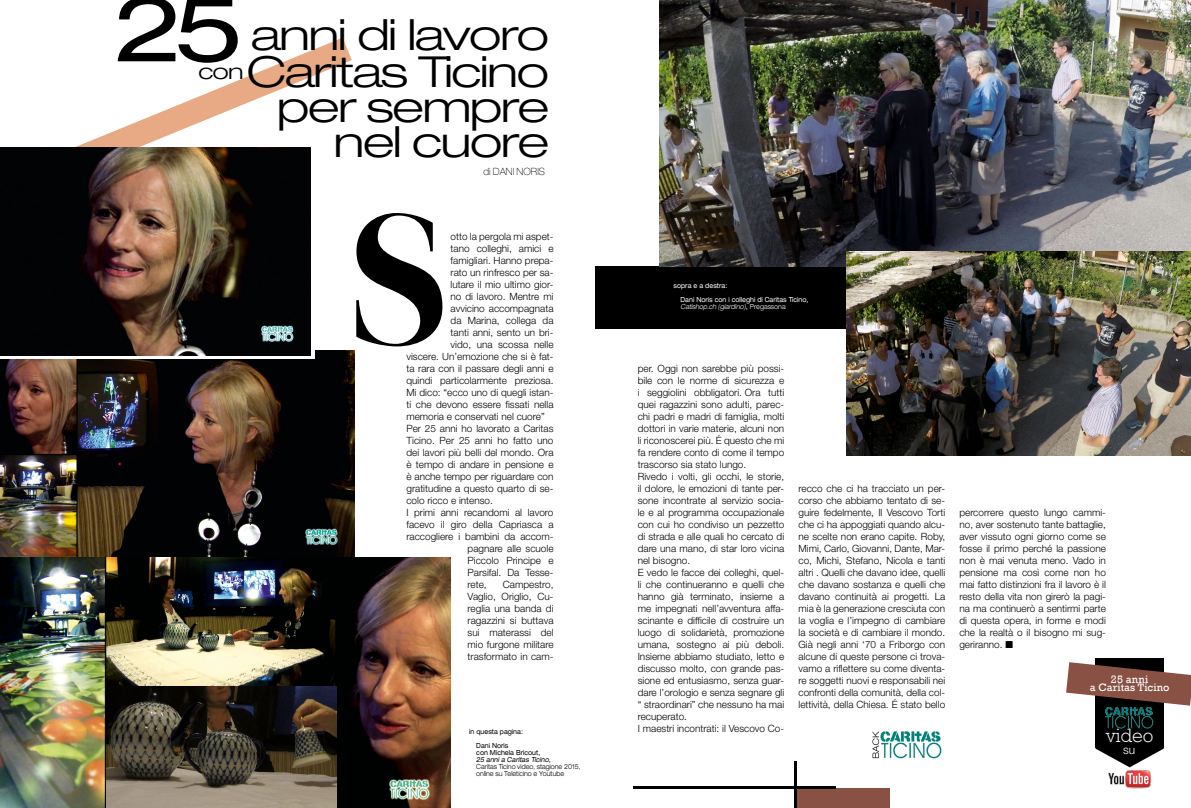
<style>
.page{position:relative;width:1191px;height:808px;background:#fff}
.page>*{position:absolute;margin:0;border:0;box-sizing:border-box;transform-origin:0 0}
.t1{font:182px "Otama ep";color:#000}
.t2{font:expanded 91.2px "Helvetica Neue LT Std";color:#000;scale:1.15 1}
.t3{font:300 expanded 42.8px "Helvetica Neue LT Std";letter-spacing:-.035em;color:#000;scale:1.15 1}
.t4{font:300 expanded 21.4px "Helvetica Neue LT Std";color:#000;scale:1.15 1}
.t5{font:300 19.4px "Rockwell";color:#fff}
.t6{font:300 12px "Helvetica Neue LT Std";color:#fff}
.t7{font:11px/8.6px "Rockwell";letter-spacing:.015em;color:#fff;text-align:center}
.t8{font:300 10px/12px "Helvetica Neue LT Std";color:#000;text-align:justify}
.t9{font:100 expanded 10px "Helvetica Neue LT Std";letter-spacing:.01em;color:#000;scale:.9 1}
.t10{font:300 expanded 7px/7px "Helvetica Neue LT Std";color:#000;scale:.85 1}
.t11{font:expanded 7px/14px "Helvetica Neue LT Std";color:#fff;scale:.85 1}
.t12{font:italic 300 expanded 7px "Helvetica Neue LT Std";color:#fff;scale:.85 1}
.t13{font:expanded 7px/14px "Helvetica Neue LT Std";color:#000;scale:.85 1}
.s1{font-weight:400}
.s2{font-weight:400;font-style:italic}
.s3{font-weight:400;font-style:normal}
.s4{font-style:normal}
</style>
<div class="page">
<div style="left:595px;top:266px;width:270px;height:63px;background:#000"></div>
<svg style="left:75px;top:38px;width:277px;height:109px"></svg>
<div style="left:796px;top:789px;width:94px;height:19px;background:#895144"></div>
<img style="left:0;top:351px;width:354px;height:207px">
<div style="left:0;top:210px;width:315px;height:149px;background:linear-gradient(to right,#fff,#fff)"></div>
<img style="left:660px;top:0;width:531px;height:266px">
<img style="left:0;top:147px;width:311px;height:208px">
<img style="left:0;top:558px;width:450px;height:250px">
<hr style="left:794px;top:761px;width:3px;height:47px;background:#000">
<hr style="left:634px;top:786px;width:202px;height:3px;background:#000">
<img style="left:846px;top:251px;width:345px;height:205px">
<img style="left:106px;top:687px;width:230px;height:121px">
<div style="left:1095px;top:658px;width:68px;height:90px;background:#000"></div>
<svg style="left:1066px;top:662px;width:125px;height:106px"></svg>
<img style="left:1105px;top:707px;width:48px;height:22px">
<img style="left:1108px;top:770px;width:44px;height:19px">
<img style="left:872px;top:731px;width:70px;height:28px">
<p class="t2" style="left:114px;top:-27px;width:114px">25</p>
<p class="t3" style="left:251px;top:9px;width:261px">anni di lavoro</p>
<p class="t3" style="left:246px;top:46px;width:265px">Caritas Ticino</p>
<p class="t3" style="left:277px;top:81px;width:238px">per sempre</p>
<p class="t3" style="left:333px;top:116px;width:189px">nel cuore</p>
<p class="t4" style="left:198px;top:58px;width:41px">con</p>
<p class="t9" style="left:483px;top:166px;width:70px">di DANI NORIS</p>
<p class="t1" style="left:348px;top:172px;width:104px">S</p>
<p class="t8" style="left:450px;top:230px;width:104px">otto la pergola mi aspet-</p>
<p class="t8" style="left:450px;top:242px;width:104px">tano colleghi, amici e</p>
<p class="t8" style="left:450px;top:254px;width:104px">famigliari. Hanno prepa-</p>
<p class="t8" style="left:450px;top:266px;width:104px">rato un rinfresco per sa-</p>
<p class="t8" style="left:450px;top:278px;width:104px">lutare il mio ultimo gior-</p>
<p class="t8" style="left:450px;top:290px;width:104px">no di lavoro. Mentre mi</p>
<p class="t8" style="left:450px;top:302px;width:104px">avvicino accompagnata</p>
<p class="t8" style="left:450px;top:314px;width:104px">da Marina, collega da</p>
<p class="t8" style="left:450px;top:326px;width:104px">tanti anni, sento un bri-</p>
<p class="t8" style="left:450px;top:338px;width:104px">vido, una scossa nelle</p>
<p class="t8" style="left:406px;top:350px;width:149px">viscere. Un’emozione che si è fat-</p>
<p class="t8" style="left:406px;top:362px;width:149px">ta rara con il passare degli anni e</p>
<p class="t8" style="left:406px;top:374px;width:149px">quindi particolarmente preziosa.</p>
<p class="t8" style="left:406px;top:386px;width:149px">Mi dico: “ecco uno di quegli istan-</p>
<p class="t8" style="left:406px;top:398px;width:149px">ti che devono essere fissati nella</p>
<p class="t8" style="left:406px;top:410px;width:140px">memoria e conservati nel cuore”</p>
<p class="t8" style="left:406px;top:422px;width:149px">Per 25 anni ho lavorato a Caritas Ticino. Per 25 anni ho fatto uno dei lavori più belli del mondo. Ora è tempo di andare in pensione e è anche tempo per riguardare con gratitudine a questo quarto di se&shy;colo ricco e intenso.</p>
<p class="t8" style="left:406px;top:506px;width:149px">I primi anni recandomi al lavoro</p>
<p class="t8" style="left:406px;top:518px;width:149px">facevo il giro della Capriasca a</p>
<p class="t8" style="left:406px;top:530px;width:149px">raccogliere i bambini da accom-</p>
<p class="t8" style="left:467px;top:542px;width:87px">pagnare alle scuole</p>
<p class="t8" style="left:467px;top:554px;width:87px">Piccolo Principe e</p>
<p class="t8" style="left:467px;top:566px;width:87px">Parsifal. Da Tesse-</p>
<p class="t8" style="left:467px;top:578px;width:21px">rete,</p>
<p class="t8" style="left:467px;top:578px;width:87px;text-indent:35px">Campestro, Vaglio, Origlio, Cu&shy;reglia una banda di ragazzini si buttava sui materassi del mio furgone militare trasformato in cam-</p>
<p class="t13" style="left:476px;top:725px;width:56px;text-indent:-7px">in questa pagina:<br>Dani Noris</p>
<p class="t10" style="left:476px;top:749px;width:124px"><span class="s1">con Michela Bricout,<br></span><span class="s2">25 anni a Caritas Ticino</span><span class="s1">,<br></span>Caritas Ticino video, stagione 2015, online su Teleticino e Youtube</p>
<p class="t11" style="left:680px;top:278px;width:152px;text-indent:-7px">sopra e a destra:<br>Dani Noris con i colleghi di Caritas Ticino,</p>
<p class="t12" style="left:680px;top:302px;width:125px">Catishop.ch (giardino)<span class="s3">,</span> <span class="s4">Pregassona</span></p>
<p class="t8" style="left:638px;top:362px;width:148px">per. Oggi non sarebbe più possi&shy;bile con le norme di sicurezza e i seggiolini obbligatori. Ora tutti quei ragazzini sono adulti, parec&shy;chi padri e madri di famiglia, molti dottori in varie materie, alcuni non li riconoscerei più. É questo che mi fa rendere conto di come il tempo trascorso sia stato lungo.</p>
<p class="t8" style="left:638px;top:470px;width:148px">Rivedo i volti, gli occhi, le storie, il dolore, le emozioni di tante per&shy;sone incontrate al servizio socia&shy;le e al programma occupazionale con cui ho condiviso un pezzetto di strada e alle quali ho cercato di dare una mano, di star loro vicina nel bisogno.</p>
<p class="t8" style="left:638px;top:566px;width:148px">E vedo le facce dei colleghi, quel&shy;li che continueranno e quelli che hanno già terminato, insieme a me impegnati nell’avventura affa&shy;scinante e difficile di costruire un luogo di solidarietà, promozione umana, sostegno ai più deboli.<br>Insieme abbiamo studiato, letto e discusso molto, con grande pas&shy;sione ed entusiasmo, senza guar&shy;dare l’orologio e senza segnare gli “ straordinari” che nessuno ha mai recuperato.</p>
<p class="t8" style="left:638px;top:722px;width:148px">I maestri incontrati: il Vescovo Co-</p>
<p class="t8" style="left:798px;top:482px;width:148px">recco che ci ha tracciato un per&shy;corso che abbiamo tentato di se&shy;guire fedelmente, Il Vescovo Torti che ci ha appoggiati quando alcu&shy;ne scelte non erano capite. Roby, Mimi, Carlo, Giovanni, Dante, Mar&shy;co, Michi, Stefano, Nicola e tanti altri . Quelli che davano idee, quelli che davano sostanza e quelli che davano continuità ai progetti. La mia è la generazione cresciuta con la voglia e l’impegno di cambiare la società e di cambiare il mondo.<br>Già negli anni ‘70 a Friborgo con alcune di queste persone ci trova&shy;vamo a riflettere su come diventa&shy;re soggetti nuovi e responsabili nei confronti della comunità, della col&shy;lettività, della Chiesa. É stato bello</p>
<p class="t8" style="left:959px;top:506px;width:148px">percorrere questo lungo cammi&shy;no, aver sostenuto tante battaglie, aver vissuto ogni giorno come se fosse il primo perché la passione non è mai venuta meno. Vado in pensione ma così come non ho mai fatto distinzioni fra il lavoro è il resto della vita non girerò la pagi&shy;na ma continuerò a sentirmi parte di questa opera, in forme e modi che la realtà o il bisogno mi sug&shy;geriranno. ■</p>
<p class="t7" style="left:1089px;top:675px;width:81px">25 anni<br>a Caritas Ticino</p>
<p class="t5" style="left:1106px;top:724px;width:49px">video</p>
<p class="t6" style="left:1123px;top:743px;width:14px">su</p>
</div>
